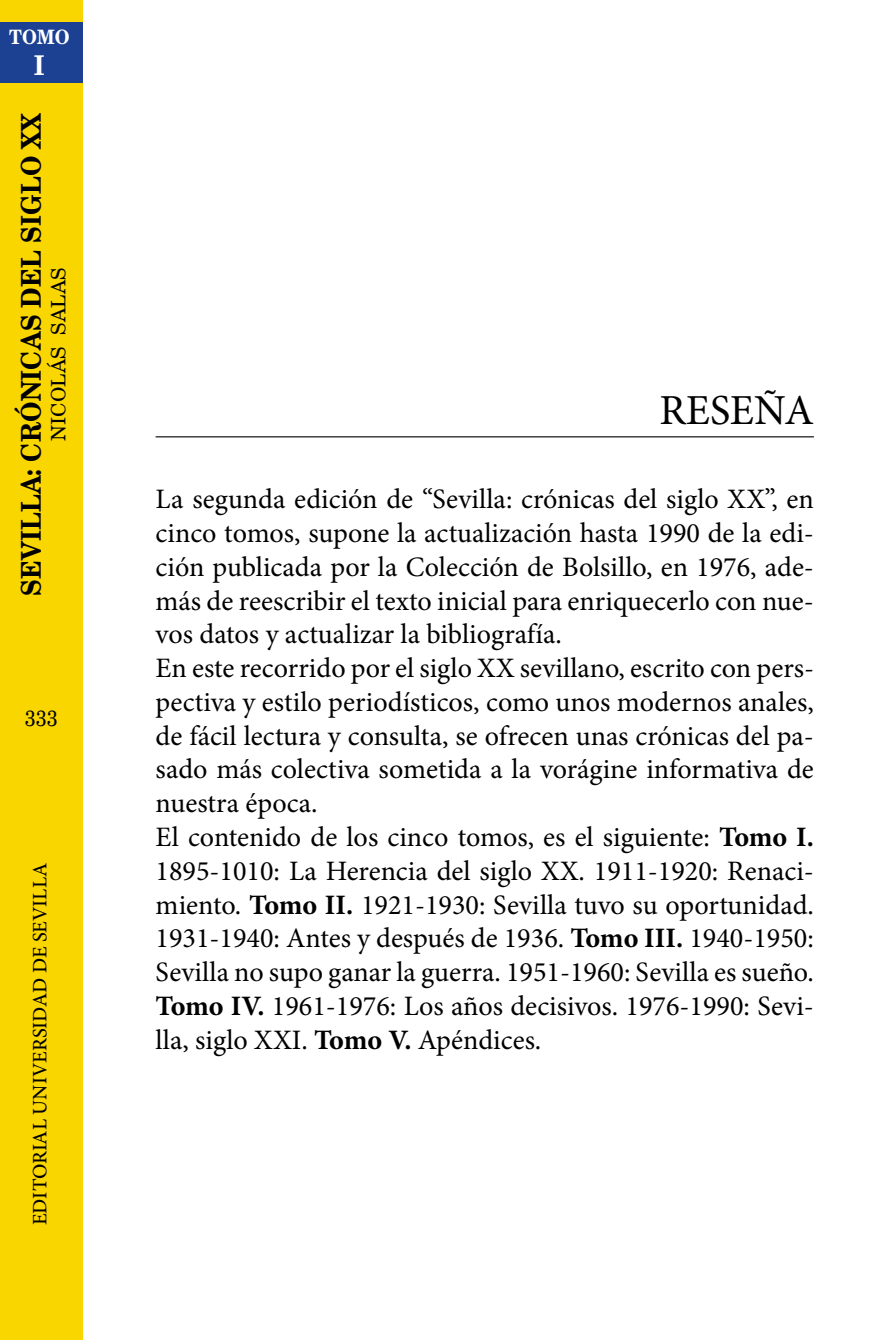
<style>
.page{position:relative;width:893px;height:1340px;background:#fff}
.page>*{position:absolute;margin:0;border:0;box-sizing:border-box;transform-origin:0 0}
.t1{font:42.75px "Minion Pro";color:#000}
.t2{font:28.12px/33.8px "Minion Pro";color:#000}
.t3{font:700 27.22px "New Century Schlbk";letter-spacing:.01em;color:#000;scale:.9 1}
.t4{font:700 27.22px "New Century Schlbk";color:#fff;scale:.9 1}
.t5{font:22.05px "New Century Schlbk";color:#000;scale:.9 1}
.t6{font:500 20.47px "Minion Pro";color:#000}
.t7{font:19.8px "New Century Schlbk";letter-spacing:.01em;color:#000}
.t8{font:700 19.8px "New Century Schlbk";color:#fff;scale:.9 1}
.s1{font-weight:700}
</style>
<div class="page">
<hr style="left:156px;top:436px;width:658px;height:1px;background:#000">
<div style="left:0;top:0;width:83px;height:1339px;background:#f9d600"></div>
<div style="left:0;top:22px;width:83px;height:60px;background:#1c4193"></div>
<p class="t8" style="left:9px;top:24px;width:69px">TOMO</p>
<p class="t4" style="left:34px;top:48px;width:14px">I</p>
<p class="t3" style="left:14px;top:595px;width:538px;rotate:-90deg">SEVILLA: CRÓNICAS DEL SIGLO XX</p>
<p class="t7" style="left:46px;top:441px;width:176px;rotate:-90deg">NICOLÁS SALAS</p>
<p class="t5" style="left:25px;top:704px;width:38px">333</p>
<p class="t6" style="left:26px;top:1225px;width:364px;rotate:-90deg">EDITORIAL UNIVERSIDAD DE SEVILLA</p>
<h1 class="t1" style="left:659px;top:381px;width:156px">RESEÑA</h1>
<p class="t2" style="left:156px;top:482px;width:660px">La segunda edición de “Sevilla: crónicas del siglo XX”, en cinco tomos, supone la actualización hasta 1990 de la edi&shy;ción publicada por la Colección de Bolsillo, en 1976, ade&shy;más de reescribir el texto inicial para enriquecerlo con nue&shy;vos datos y actualizar la bibliografía.<br>En este recorrido por el siglo XX sevillano, escrito con pers&shy;pectiva y estilo periodísticos, como unos modernos anales, de fácil lectura y consulta, se ofrecen unas crónicas del pa&shy;sado más colectiva sometida a la vorágine informativa de nuestra época.<br>El contenido de los cinco tomos, es el siguiente: <span class="s1">Tomo I.<br></span>1895-1010: La Herencia del siglo XX. 1911-1920: Renaci&shy;miento. <span class="s1">Tomo II.</span> 1921-1930: Sevilla tuvo su oportunidad.<br>1931-1940: Antes y después de 1936. <span class="s1">Tomo III.</span> 1940-1950:<br>Sevilla no supo ganar la guerra. 1951-1960: Sevilla es sueño.<br><span class="s1">Tomo IV.</span> 1961-1976: Los años decisivos. 1976-1990: Sevi&shy;lla, siglo XXI. <span class="s1">Tomo V.</span> Apéndices.</p>
</div>
